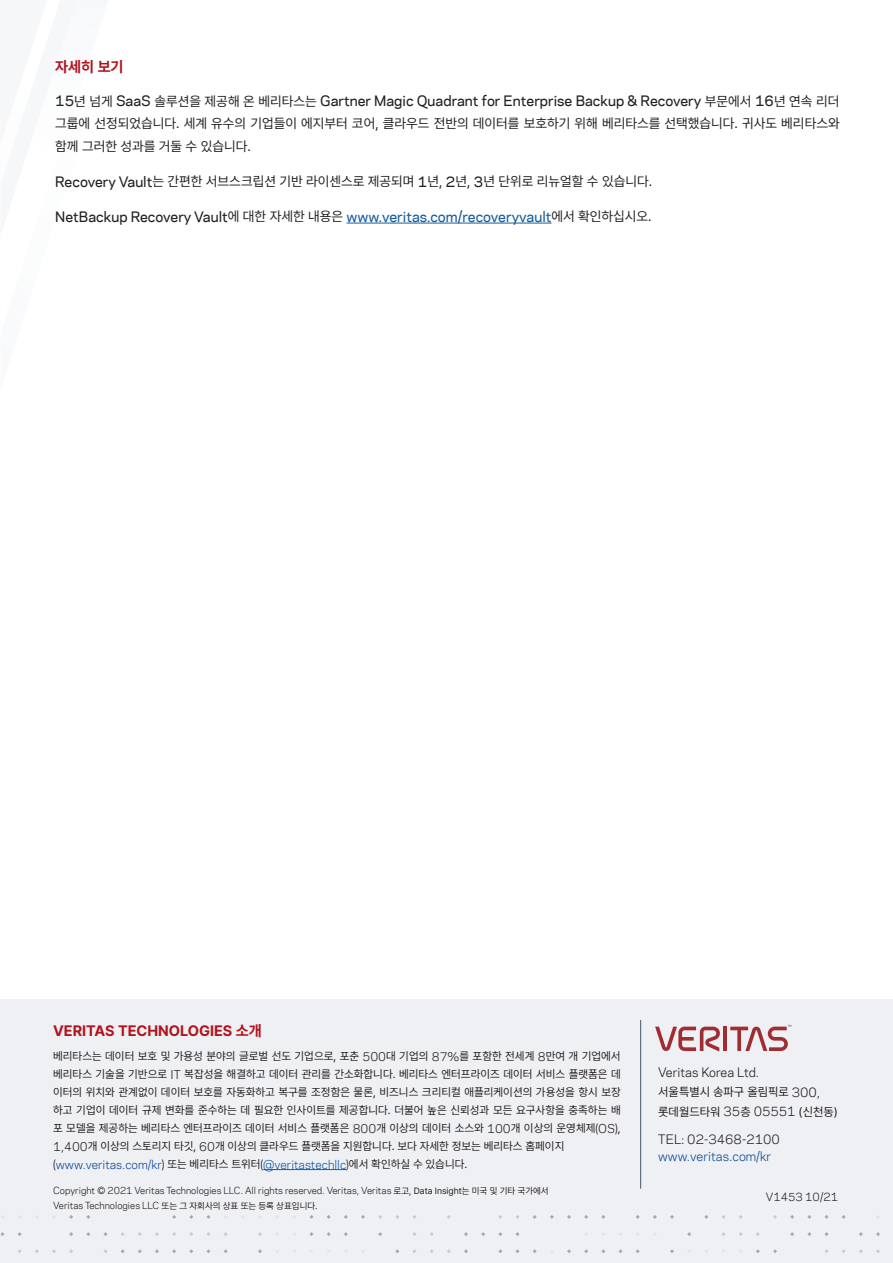
<style>
.page{position:relative;width:893px;height:1263px;background:#fff}
.page>*{position:absolute;margin:0;border:0;box-sizing:border-box;transform-origin:0 0}
.t1{font:15px "Pretendard Variable";color:#b0131c}
.t2{font:13.5px/22.4px "Pretendard Variable";color:#231f20;text-align:justify}
.t3{font:500 13.5px "Polaris";color:#175d9e}
.t4{font:12px "Pretendard Variable";color:#231f20}
.t5{font:12px "Polaris";color:#231f20}
.t6{font:12px "Polaris";color:#124f99}
.t7{font:11.25px/18px "Pretendard Variable";color:#231f20;text-align:justify}
.t8{font:10.5px "Polaris";color:#231f20}
.t9{font:9px "Polaris";color:#231f20}
.s1{font-family:"Polaris";font-weight:500}
.s2{color:#231f20}
.s3{font-family:"Pretendard Variable";font-weight:400;color:#231f20}
.s4{font-family:"Polaris"}
.s5{font-family:"Polaris";color:#124f99}
.s6{font-family:"Polaris";color:#175d9e}
.s7{font-family:"Pretendard Variable"}
</style>
<div class="page">
<div style="left:0;top:999px;width:893px;height:264px;background:#eff0f4"></div>
<hr style="left:724px;top:1027px;width:3px;height:24px;background:#9f2d31">
<svg style="left:655px;top:1027px;width:65px;height:24px"></svg>
<svg style="left:730px;top:1025px;width:61px;height:26px"></svg>
<hr style="left:640px;top:1020px;width:1px;height:169px;background:#445764">
<svg style="left:773px;top:1215px;width:4px;height:4px"></svg>
<svg style="left:773px;top:1249px;width:4px;height:4px"></svg>
<svg style="left:756px;top:1232px;width:4px;height:4px"></svg>
<svg style="left:756px;top:1249px;width:4px;height:4px"></svg>
<svg style="left:704px;top:1215px;width:4px;height:4px"></svg>
<svg style="left:687px;top:1232px;width:4px;height:4px"></svg>
<svg style="left:670px;top:1215px;width:4px;height:4px"></svg>
<svg style="left:670px;top:1249px;width:4px;height:4px"></svg>
<svg style="left:653px;top:1215px;width:4px;height:4px"></svg>
<svg style="left:636px;top:1215px;width:4px;height:4px"></svg>
<svg style="left:601px;top:1215px;width:4px;height:4px"></svg>
<svg style="left:584px;top:1215px;width:4px;height:4px"></svg>
<svg style="left:584px;top:1249px;width:4px;height:4px"></svg>
<svg style="left:567px;top:1215px;width:4px;height:4px"></svg>
<svg style="left:567px;top:1249px;width:4px;height:4px"></svg>
<svg style="left:550px;top:1215px;width:4px;height:4px"></svg>
<svg style="left:533px;top:1215px;width:4px;height:4px"></svg>
<svg style="left:498px;top:1232px;width:4px;height:4px"></svg>
<svg style="left:481px;top:1232px;width:4px;height:4px"></svg>
<svg style="left:464px;top:1232px;width:4px;height:4px"></svg>
<svg style="left:464px;top:1249px;width:4px;height:4px"></svg>
<svg style="left:447px;top:1215px;width:4px;height:4px"></svg>
<svg style="left:378px;top:1215px;width:4px;height:4px"></svg>
<svg style="left:378px;top:1232px;width:4px;height:4px"></svg>
<svg style="left:361px;top:1215px;width:4px;height:4px"></svg>
<svg style="left:344px;top:1215px;width:4px;height:4px"></svg>
<svg style="left:344px;top:1232px;width:4px;height:4px"></svg>
<svg style="left:327px;top:1215px;width:4px;height:4px"></svg>
<svg style="left:327px;top:1232px;width:4px;height:4px"></svg>
<svg style="left:258px;top:1232px;width:4px;height:4px"></svg>
<svg style="left:258px;top:1249px;width:4px;height:4px"></svg>
<svg style="left:189px;top:1215px;width:4px;height:4px"></svg>
<svg style="left:172px;top:1215px;width:4px;height:4px"></svg>
<svg style="left:172px;top:1232px;width:4px;height:4px"></svg>
<svg style="left:172px;top:1249px;width:4px;height:4px"></svg>
<svg style="left:155px;top:1232px;width:4px;height:4px"></svg>
<svg style="left:155px;top:1249px;width:4px;height:4px"></svg>
<svg style="left:138px;top:1232px;width:4px;height:4px"></svg>
<svg style="left:138px;top:1249px;width:4px;height:4px"></svg>
<svg style="left:86px;top:1215px;width:4px;height:4px"></svg>
<svg style="left:86px;top:1232px;width:4px;height:4px"></svg>
<svg style="left:69px;top:1215px;width:4px;height:4px"></svg>
<svg style="left:69px;top:1232px;width:4px;height:4px"></svg>
<svg style="left:52px;top:1249px;width:4px;height:4px"></svg>
<svg style="left:18px;top:1232px;width:4px;height:4px"></svg>
<svg style="left:876px;top:1232px;width:4px;height:4px"></svg>
<svg style="left:859px;top:1232px;width:4px;height:4px"></svg>
<svg style="left:842px;top:1215px;width:4px;height:4px"></svg>
<svg style="left:824px;top:1215px;width:4px;height:4px"></svg>
<svg style="left:807px;top:1215px;width:4px;height:4px"></svg>
<svg style="left:807px;top:1232px;width:4px;height:4px"></svg>
<svg style="left:790px;top:1215px;width:4px;height:4px"></svg>
<svg style="left:790px;top:1232px;width:4px;height:4px"></svg>
<hr style="left:263px;top:1169px;width:83px;height:1px;background:#175d9e">
<hr style="left:346px;top:223px;width:205px;height:1px;background:#175d9e">
<p class="t1" style="left:55px;top:56px;width:70px">자세히 보기</p>
<p class="t2" style="left:55px;top:90px;width:786px"><span class="s1">15</span>년 넘게 <span class="s1">SaaS</span> 솔루션을 제공해 온 베리타스는 <span class="s1">Gartner Magic Quadrant for Enterprise Backup &amp; Recovery</span> 부문에서 <span class="s1">16</span>년 연속 리더 그룹에 선정되었습니다. 세계 유수의 기업들이 에지부터 코어, 클라우드 전반의 데이터를 보호하기 위해 베리타스를 선택했습니다. 귀사도 베리타스와 함께 그러한 성과를 거둘 수 있습니다.</p>
<p class="t2" style="left:55px;top:170px;width:598px"><span class="s1">Recovery Vault</span>는 간편한 서브스크립션 기반 라이센스로 제공되며 <span class="s1">1</span>년, <span class="s1">2</span>년, <span class="s1">3</span>년 단위로 리뉴얼할 수 있습니다.</p>
<p class="t3" style="left:55px;top:207px;width:598px"><span class="s2">NetBackup Recovery Vault</span><span class="s3">에 대한 자세한 내용은</span> www.veritas.com/recoveryvault<span class="s3">에서 확인하십시오.</span></p>
<p class="t1" style="left:53px;top:1020px;width:210px">VERITAS TECHNOLOGIES 소개</p>
<p class="t7" style="left:53px;top:1047px;width:569px">베리타스는 데이터 보호 및 가용성 분야의 글로벌 선도 기업으로, 포춘 <span class="s4">500</span>대 기업의 <span class="s4">87%</span>를 포함한 전세계 <span class="s4">8</span>만여 개 기업에서 베리타스 기술을 기반으로 <span class="s4">IT</span> 복잡성을 해결하고 데이터 관리를 간소화합니다. 베리타스 엔터프라이즈 데이터 서비스 플랫폼은 데 이터의 위치와 관계없이 데이터 보호를 자동화하고 복구를 조정함은 물론, 비즈니스 크리티컬 애플리케이션의 가용성을 항시 보장 하고 기업이 데이터 규제 변화를 준수하는 데 필요한 인사이트를 제공합니다. 더불어 높은 신뢰성과 모든 요구사항을 충족하는 배 포 모델을 제공하는 베리타스 엔터프라이즈 데이터 서비스 플랫폼은 <span class="s4">800</span>개 이상의 데이터 소스와 <span class="s4">100</span>개 이상의 운영체제<span class="s4">(OS)</span>, <span class="s4">1,400</span>개 이상의 스토리지 타깃, <span class="s4">60</span>개 이상의 클라우드 플랫폼을 지원합니다. 보다 자세한 정보는 베리타스 홈페이지</p>
<p class="t7" style="left:53px;top:1155px;width:416px"><span class="s4">(</span><span class="s5">www.veritas.com/kr</span><span class="s4">)</span> 또는 베리타스 트위터<span class="s4">(</span><span class="s6">@veritastechllc</span><span class="s4">)</span>에서 확인하실 수 있습니다.</p>
<p class="t9" style="left:53px;top:1184px;width:497px">Copyright © 2021 Veritas Technologies LLC. All rights reserved. Veritas, Veritas <span class="s7">로고, Data Insight는 미국 및 기타 국가에서</span></p>
<p class="t9" style="left:53px;top:1199px;width:266px">Veritas Technologies LLC <span class="s7">또는 그 자회사의 상표 또는 등록 상표입니다.</span></p>
<p class="t5" style="left:658px;top:1063px;width:103px">Veritas Korea Ltd.</p>
<p class="t4" style="left:658px;top:1083px;width:163px">서울특별시 송파구 올림픽로 <span class="s4">300,</span></p>
<p class="t4" style="left:658px;top:1103px;width:181px">롯데월드타워 <span class="s4">35</span>층 <span class="s4">05551</span> (신천동)</p>
<p class="t5" style="left:658px;top:1130px;width:123px">TEL: 02-3468-2100</p>
<p class="t6" style="left:658px;top:1147px;width:115px">www.veritas.com/kr</p>
<p class="t8" style="left:766px;top:1189px;width:74px">V1453 10/21</p>
</div>
